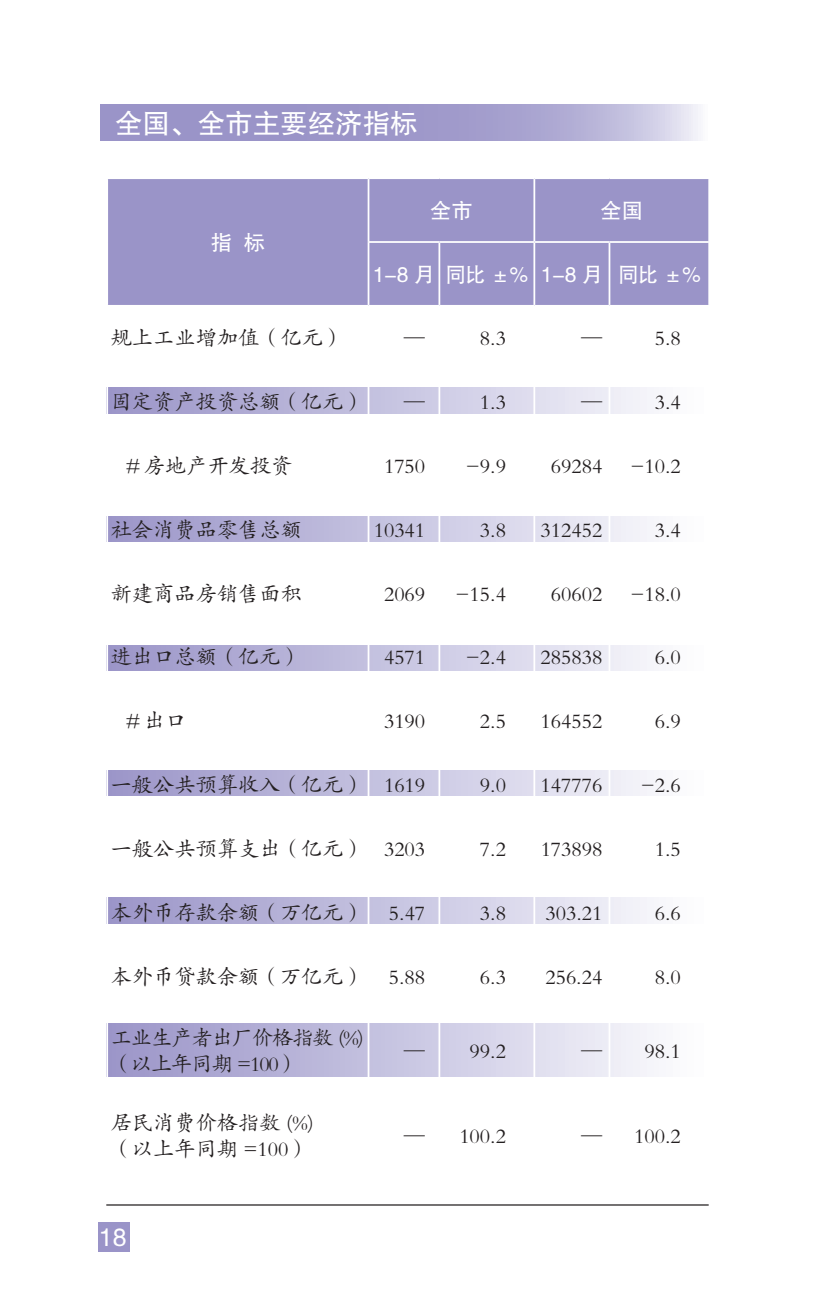
<style>
.page{position:relative;width:815px;height:1312px;background:#fff}
.page>*{position:absolute;margin:0;border:0;box-sizing:border-box;transform-origin:0 0}
.t1{font:27.5px "FZHTK GBK1 0";color:#fff}
.t2{font:25px "FZHTK GBK1 0";color:#fff}
.t3{font:21.25px/25.5px "FZKTJW GB1 0";color:#231f20}
.t4{font:21.25px/25.5px "FZKTJW GB1 0";letter-spacing:-.05em;color:#231f20}
.t5{font:21.25px "FZHTK GBK1 0";color:#fff}
</style>
<div class="page">
<svg style="left:101px;top:105px;width:597px;height:35px;background:#a7a2cf"></svg>
<div style="left:99px;top:1222px;width:31px;height:29px;background:#9a94c8"></div>
<hr style="left:106px;top:1203px;width:603px;height:2px;background:#231f20">
<div style="left:106px;top:387px;width:603px;height:26px;background:linear-gradient(to right,#9993c7,#fdfeff)"></div>
<div style="left:106px;top:516px;width:603px;height:25px;background:linear-gradient(to right,#9993c7,#fdfeff)"></div>
<div style="left:106px;top:645px;width:603px;height:25px;background:linear-gradient(to right,#9993c7,#fdfeff)"></div>
<div style="left:106px;top:770px;width:603px;height:25px;background:linear-gradient(to right,#9993c7,#fdfeff)"></div>
<div style="left:106px;top:897px;width:603px;height:26px;background:linear-gradient(to right,#9993c7,#fdfeff)"></div>
<div style="left:106px;top:1023px;width:603px;height:53px;background:linear-gradient(to right,#9993c7,#fdfeff)"></div>
<div style="left:108px;top:179px;width:600px;height:126px;background:#9a94c8"></div>
<hr style="left:368px;top:179px;width:1px;height:62px;background:#fff">
<hr style="left:533px;top:179px;width:2px;height:62px;background:#fff">
<hr style="left:368px;top:241px;width:71px;height:2px;background:#fff">
<hr style="left:368px;top:243px;width:1px;height:62px;background:#fff">
<hr style="left:439px;top:241px;width:95px;height:2px;background:#fff">
<hr style="left:438px;top:243px;width:2px;height:62px;background:#fff">
<hr style="left:534px;top:241px;width:75px;height:2px;background:#fff">
<hr style="left:533px;top:243px;width:2px;height:62px;background:#fff">
<hr style="left:609px;top:241px;width:101px;height:2px;background:#fff">
<hr style="left:609px;top:243px;width:1px;height:62px;background:#fff">
<hr style="left:106px;top:370px;width:2px;height:62px;background:#fff">
<hr style="left:368px;top:370px;width:1px;height:62px;background:#fff">
<hr style="left:438px;top:370px;width:2px;height:62px;background:#fff">
<hr style="left:533px;top:370px;width:2px;height:62px;background:#fff">
<hr style="left:609px;top:370px;width:1px;height:62px;background:#fff">
<hr style="left:708px;top:370px;width:2px;height:62px;background:#fff">
<hr style="left:106px;top:498px;width:2px;height:62px;background:#fff">
<hr style="left:368px;top:498px;width:1px;height:62px;background:#fff">
<hr style="left:438px;top:498px;width:2px;height:62px;background:#fff">
<hr style="left:533px;top:498px;width:2px;height:62px;background:#fff">
<hr style="left:609px;top:498px;width:1px;height:62px;background:#fff">
<hr style="left:708px;top:498px;width:2px;height:62px;background:#fff">
<hr style="left:106px;top:625px;width:2px;height:62px;background:#fff">
<hr style="left:368px;top:625px;width:1px;height:62px;background:#fff">
<hr style="left:438px;top:625px;width:2px;height:62px;background:#fff">
<hr style="left:533px;top:625px;width:2px;height:62px;background:#fff">
<hr style="left:609px;top:625px;width:1px;height:62px;background:#fff">
<hr style="left:708px;top:625px;width:2px;height:62px;background:#fff">
<hr style="left:106px;top:753px;width:2px;height:62px;background:#fff">
<hr style="left:368px;top:753px;width:1px;height:62px;background:#fff">
<hr style="left:438px;top:753px;width:2px;height:62px;background:#fff">
<hr style="left:533px;top:753px;width:2px;height:62px;background:#fff">
<hr style="left:609px;top:753px;width:1px;height:62px;background:#fff">
<hr style="left:708px;top:753px;width:2px;height:62px;background:#fff">
<hr style="left:106px;top:881px;width:2px;height:62px;background:#fff">
<hr style="left:368px;top:881px;width:1px;height:62px;background:#fff">
<hr style="left:438px;top:881px;width:2px;height:62px;background:#fff">
<hr style="left:533px;top:881px;width:2px;height:62px;background:#fff">
<hr style="left:609px;top:881px;width:1px;height:62px;background:#fff">
<hr style="left:708px;top:881px;width:2px;height:62px;background:#fff">
<hr style="left:106px;top:1008px;width:2px;height:83px;background:#fff">
<hr style="left:368px;top:1008px;width:1px;height:83px;background:#fff">
<hr style="left:438px;top:1008px;width:2px;height:83px;background:#fff">
<hr style="left:533px;top:1008px;width:2px;height:83px;background:#fff">
<hr style="left:609px;top:1008px;width:1px;height:83px;background:#fff">
<hr style="left:708px;top:1008px;width:2px;height:83px;background:#fff">
<p class="t1" style="left:115px;top:108px;width:304px">全国、全市主要经济指标</p>
<p class="t5" style="left:211px;top:230px;width:56px">指 标</p>
<p class="t5" style="left:430px;top:198px;width:44px">全市</p>
<p class="t5" style="left:601px;top:198px;width:44px">全国</p>
<p class="t5" style="left:373px;top:262px;width:330px">1-8 月同比 ±% 1-8 月 同比 ±%</p>
<p class="t3" style="left:111px;top:326px;width:235px">规上工业增加值（亿元）</p>
<p class="t3" style="left:404px;top:326px;width:23px">—</p>
<p class="t3" style="left:480px;top:326px;width:28px">8.3</p>
<p class="t3" style="left:581px;top:326px;width:23px">—</p>
<p class="t3" style="left:655px;top:326px;width:28px">5.8</p>
<p class="t3" style="left:111px;top:389px;width:256px">固定资产投资总额（亿元）</p>
<p class="t3" style="left:404px;top:389px;width:23px">—</p>
<p class="t3" style="left:480px;top:389px;width:28px">1.3</p>
<p class="t3" style="left:581px;top:389px;width:23px">—</p>
<p class="t3" style="left:655px;top:389px;width:28px">3.4</p>
<p class="t3" style="left:123px;top:453px;width:172px">＃房地产开发投资</p>
<p class="t3" style="left:384px;top:453px;width:43px">1750</p>
<p class="t3" style="left:466px;top:453px;width:42px">-9.9</p>
<p class="t3" style="left:551px;top:453px;width:53px">69284</p>
<p class="t3" style="left:630px;top:453px;width:52px">-10.2</p>
<p class="t3" style="left:111px;top:517px;width:193px">社会消费品零售总额</p>
<p class="t3" style="left:374px;top:517px;width:53px">10341</p>
<p class="t3" style="left:480px;top:517px;width:28px">3.8</p>
<p class="t3" style="left:541px;top:517px;width:63px">312452</p>
<p class="t3" style="left:655px;top:517px;width:28px">3.4</p>
<p class="t3" style="left:111px;top:581px;width:193px">新建商品房销售面积</p>
<p class="t3" style="left:384px;top:581px;width:43px">2069</p>
<p class="t3" style="left:456px;top:581px;width:52px">-15.4</p>
<p class="t3" style="left:551px;top:581px;width:53px">60602</p>
<p class="t3" style="left:630px;top:581px;width:52px">-18.0</p>
<p class="t3" style="left:111px;top:644px;width:193px">进出口总额（亿元）</p>
<p class="t3" style="left:384px;top:644px;width:43px">4571</p>
<p class="t3" style="left:466px;top:644px;width:42px">-2.4</p>
<p class="t3" style="left:541px;top:644px;width:63px">285838</p>
<p class="t3" style="left:655px;top:644px;width:28px">6.0</p>
<p class="t3" style="left:123px;top:708px;width:65px">＃出口</p>
<p class="t3" style="left:384px;top:708px;width:43px">3190</p>
<p class="t3" style="left:480px;top:708px;width:28px">2.5</p>
<p class="t3" style="left:541px;top:708px;width:63px">164552</p>
<p class="t3" style="left:655px;top:708px;width:28px">6.9</p>
<p class="t3" style="left:111px;top:772px;width:316px">一般公共预算收入（亿元） 1619</p>
<p class="t3" style="left:480px;top:772px;width:28px">9.0</p>
<p class="t3" style="left:541px;top:772px;width:63px">147776</p>
<p class="t3" style="left:641px;top:772px;width:42px">-2.6</p>
<p class="t3" style="left:111px;top:836px;width:316px">一般公共预算支出（亿元） 3203</p>
<p class="t3" style="left:480px;top:836px;width:28px">7.2</p>
<p class="t3" style="left:541px;top:836px;width:63px">173898</p>
<p class="t3" style="left:655px;top:836px;width:28px">1.5</p>
<p class="t3" style="left:111px;top:899px;width:316px">本外币存款余额（万亿元） 5.47</p>
<p class="t3" style="left:480px;top:899px;width:28px">3.8</p>
<p class="t3" style="left:545px;top:899px;width:58px">303.21</p>
<p class="t3" style="left:655px;top:899px;width:28px">6.6</p>
<p class="t3" style="left:111px;top:963px;width:316px">本外币贷款余额（万亿元） 5.88</p>
<p class="t3" style="left:480px;top:963px;width:28px">6.3</p>
<p class="t3" style="left:545px;top:963px;width:58px">256.24</p>
<p class="t3" style="left:655px;top:963px;width:28px">8.0</p>
<p class="t4" style="left:111px;top:1025px;width:255px">工业生产者出厂价格指数 (%)（以上年同期 =100）</p>
<p class="t3" style="left:111px;top:1110px;width:205px">居民消费价格指数 (%)（以上年同期 =100）</p>
<p class="t2" style="left:99px;top:1222px;width:29px">18</p>
<p class="t3" style="left:404px;top:1038px;width:104px">— 99.2</p>
<p class="t3" style="left:581px;top:1038px;width:101px">— 98.1</p>
<p class="t3" style="left:404px;top:1123px;width:104px">— 100.2</p>
<p class="t3" style="left:581px;top:1123px;width:101px">— 100.2</p>
</div>
